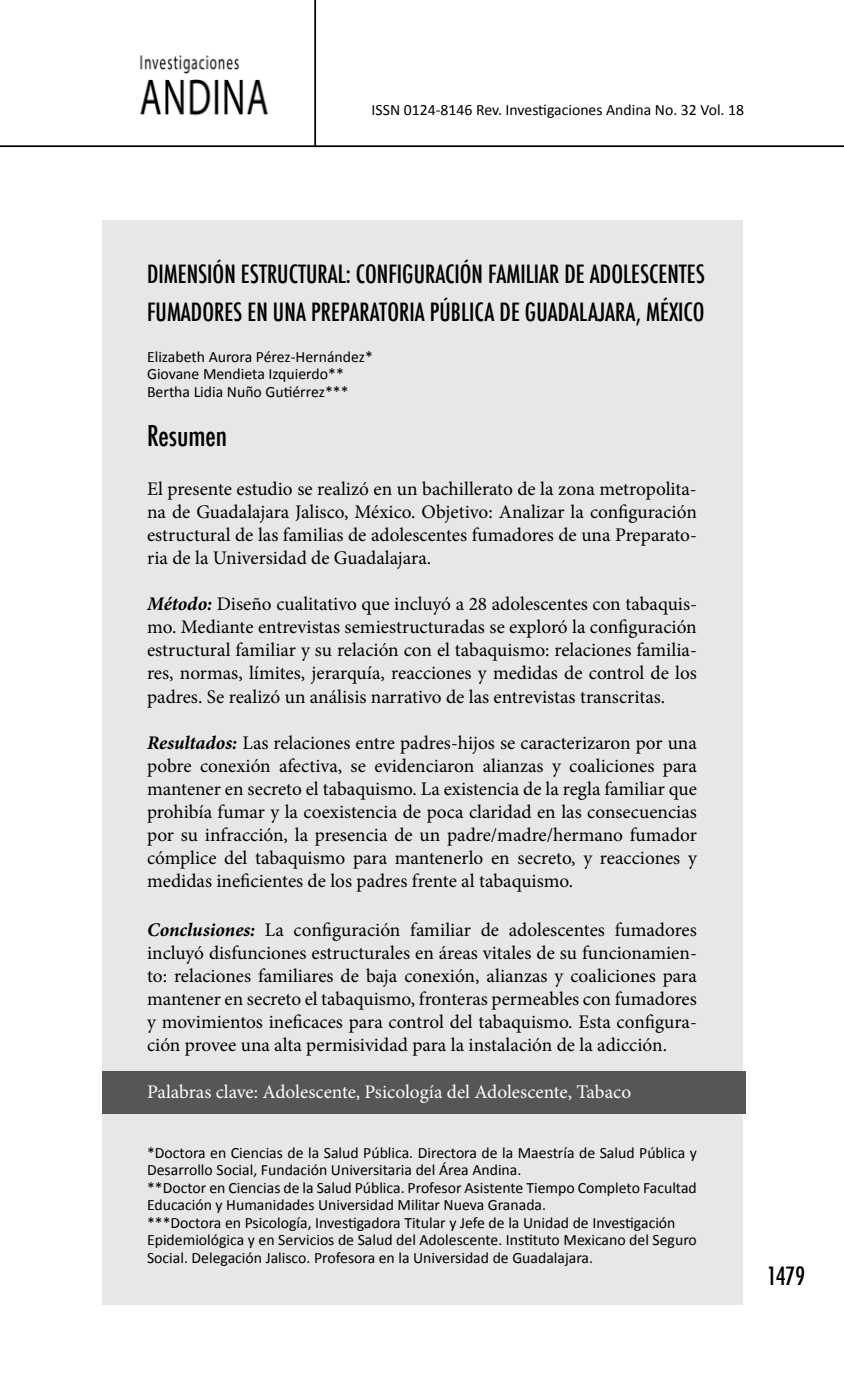
<style>
.page{position:relative;width:844px;height:1385px;background:#fff}
.page>*{position:absolute;margin:0;border:0;box-sizing:border-box;transform-origin:0 0}
.t1{font:500 condensed 28px "Futura";color:#000}
.t2{font:500 condensed 24.5px "Futura";color:#000}
.t3{font:19.25px/23.1px "Minion Pro";color:#000;text-align:justify}
.t4{font:19.25px "Minion Pro";color:#fff}
.t5{font:15.75px/17.5px "Calibri";color:#000}
.s1{font-weight:700;font-style:italic}
</style>
<div class="page">
<img style="left:140px;top:55px;width:129px;height:61px">
<hr style="left:0;top:145px;width:844px;height:2px;background:#000">
<hr style="left:314px;top:0;width:2px;height:147px;background:#000">
<div style="left:102px;top:220px;width:641px;height:1084px;background:#e6e7e8"></div>
<div style="left:102px;top:1071px;width:643px;height:43px;background:#565659"></div>
<p class="t5" style="left:371px;top:101px;width:374px">ISSN 0124-8146 Rev. Investigaciones Andina No. 32 Vol. 18</p>
<p class="t2" style="left:147px;top:258px;width:11px">DIMENSIÓN</p>
<p class="t2" style="left:241px;top:258px;width:126px">ESTRUCTURAL: CONFIGURACIÓN</p>
<p class="t2" style="left:488px;top:258px;width:10px">FAMILIAR</p>
<p class="t2" style="left:564px;top:258px;width:37px">DE ADOLESCEN</p>
<p class="t2" style="left:679px;top:258px;width:17px">TES</p>
<p class="t2" style="left:147px;top:296px;width:12px">FUMADORES</p>
<p class="t2" style="left:247px;top:296px;width:75px">ENUNA PREPARA</p>
<p class="t2" style="left:379px;top:296px;width:19px">TORIA</p>
<p class="t2" style="left:430px;top:296px;width:31px">PÚBLICA</p>
<p class="t2" style="left:499px;top:296px;width:37px">DE GUADALA</p>
<p class="t2" style="left:598px;top:296px;width:90px">JARA, MÉXICO</p>
<p class="t5" style="left:147px;top:348px;width:227px">Elizabeth Aurora Pérez-Hernández*<br>Giovane Mendieta Izquierdo**<br>Bertha Lidia Nuño Gutiérrez***</p>
<h1 class="t1" style="left:147px;top:418px;width:82px">Resumen</h1>
<p class="t3" style="left:147px;top:477px;width:551px">El presente estudio se realizó en un bachillerato de la zona metropolita&shy;na de Guadalajara Jalisco, México. Objetivo: Analizar la configuración estructural de las familias de adolescentes fumadores de una Preparato&shy;ria de la Universidad de Guadalajara.</p>
<p class="t3" style="left:147px;top:592px;width:551px"><span class="s1">Método:</span> Diseño cualitativo que incluyó a 28 adolescentes con tabaquis&shy;mo. Mediante entrevistas semiestructuradas se exploró la configuración estructural familiar y su relación con el tabaquismo: relaciones familia&shy;res, normas, límites, jerarquía, reacciones y medidas de control de los padres. Se realizó un análisis narrativo de las entrevistas transcritas.</p>
<p class="t3" style="left:147px;top:731px;width:551px"><span class="s1">Resultados:</span> Las relaciones entre padres-hijos se caracterizaron por una pobre conexión afectiva, se evidenciaron alianzas y coaliciones para mantener en secreto el tabaquismo. La existencia de la regla familiar que prohibía fumar y la coexistencia de poca claridad en las consecuencias por su infracción, la presencia de un padre/madre/hermano fumador cómplice del tabaquismo para mantenerlo en secreto, y reacciones y medidas ineficientes de los padres frente al tabaquismo.</p>
<p class="t3" style="left:147px;top:918px;width:551px"><span class="s1">Conclusiones:</span> La configuración familiar de adolescentes fumadores incluyó disfunciones estructurales en áreas vitales de su funcionamien&shy;to: relaciones familiares de baja conexión, alianzas y coaliciones para mantener en secreto el tabaquismo, fronteras permeables con fumadores y movimientos ineficaces para control del tabaquismo. Esta configura&shy;ción provee una alta permisividad para la instalación de la adicción.</p>
<p class="t4" style="left:147px;top:1078px;width:485px">Palabras clave: Adolescente, Psicología del Adolescente, Tabaco</p>
<p class="t5" style="left:147px;top:1143px;width:551px">*Doctora en Ciencias de la Salud Pública. Directora de la Maestría de Salud Pública y Desarrollo Social, Fundación Universitaria del Área Andina.<br>**Doctor en Ciencias de la Salud Pública. Profesor Asistente Tiempo Completo Facultad Educación y Humanidades Universidad Militar Nueva Granada.<br>***Doctora en Psicología, Investigadora Titular y Jefe de la Unidad de Investigación Epidemiológica y en Servicios de Salud del Adolescente. Instituto Mexicano del Seguro Social. Delegación Jalisco. Profesora en la Universidad de Guadalajara.</p>
<p class="t2" style="left:766px;top:1260px;width:40px">1479</p>
</div>
